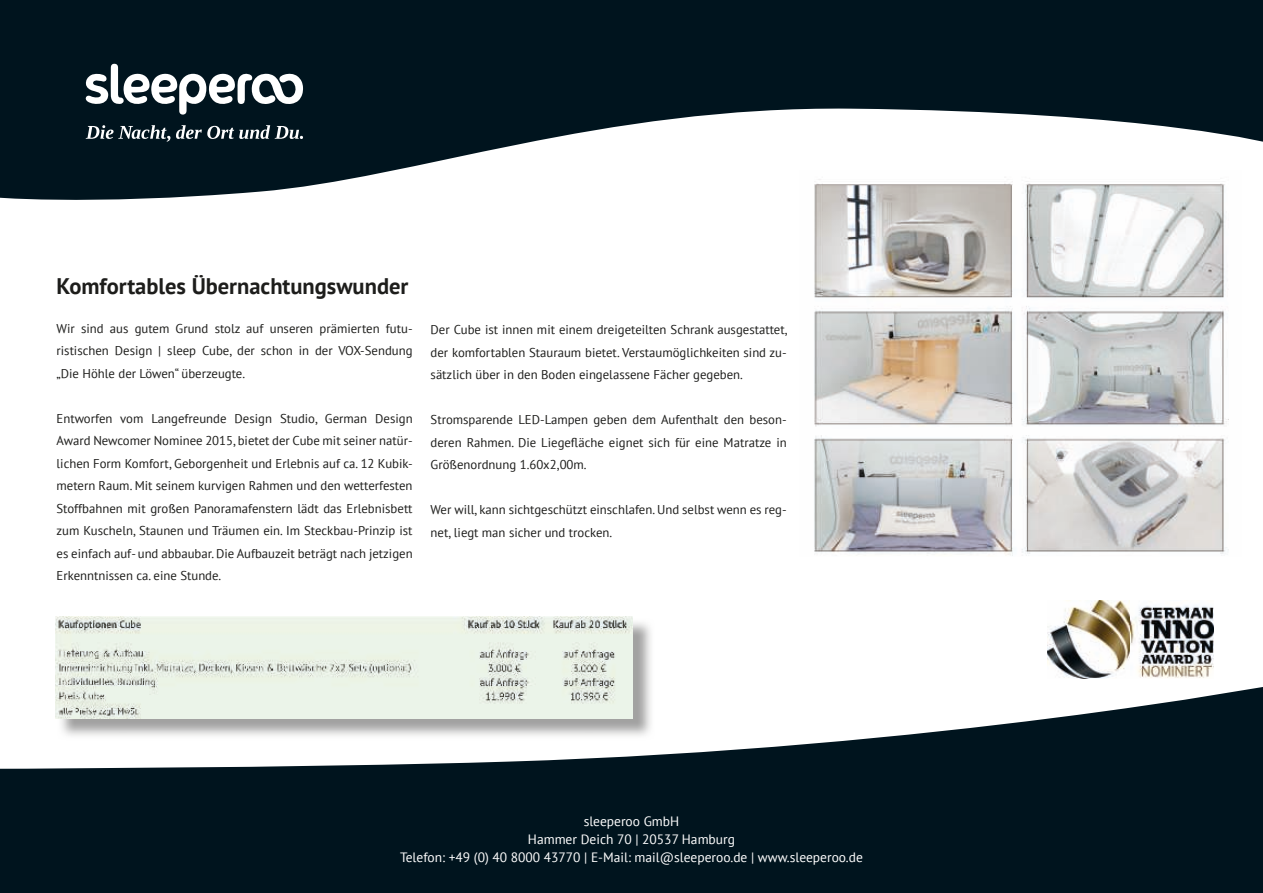
<style>
.page{position:relative;width:1263px;height:893px;background:#fff}
.page>*{position:absolute;margin:0;border:0;box-sizing:border-box;transform-origin:0 0}
.t1{font:700 22.5px "PT Sans";color:#1d1d1b}
.t2{font:13.5px/18px "PT Sans";color:#fff;text-align:center}
.t3{font:12.75px/22.5px "PT Sans";color:#1d1d1b;text-align:justify}
</style>
<div class="page">
<img style="left:814px;top:206px;width:415px;height:350px">
<svg style="left:0;top:687px;width:1263px;height:206px;fill:#00141e"></svg>
<svg style="left:0;top:0;width:1263px;height:206px;fill:#00141e"></svg>
<svg style="left:85px;top:64px;width:218px;height:51px"></svg>
<svg style="left:86px;top:125px;width:84px;height:17px"></svg>
<svg style="left:176px;top:125px;width:127px;height:14px"></svg>
<img style="left:57px;top:622px;width:597px;height:118px">
<img style="left:55px;top:617px;width:578px;height:102px">
<img style="left:1047px;top:600px;width:166px;height:79px">
<h1 class="t1" style="left:57px;top:274px;width:353px">Komfortables Übernachtungswunder</h1>
<p class="t3" style="left:57px;top:318px;width:358px">Wir sind aus gutem Grund stolz auf unseren prämierten futu&shy;ristischen Design | sleep Cube, der schon in der VOX-Sendung „Die Höhle der Löwen“ überzeugte.</p>
<p class="t3" style="left:57px;top:408px;width:358px">Entworfen vom Langefreunde Design Studio, German Design Award Newcomer Nominee 2015, bietet der Cube mit seiner natür&shy;lichen Form Komfort, Geborgenheit und Erlebnis auf ca. 12 Kubik&shy;metern Raum. Mit seinem kurvigen Rahmen und den wetterfesten Stoffbahnen mit großen Panoramafenstern lädt das Erlebnisbett zum Kuscheln, Staunen und Träumen ein. Im Steckbau-Prinzip ist es einfach auf- und abbaubar. Die Aufbauzeit beträgt nach jetzigen Erkenntnissen ca. eine Stunde.</p>
<p class="t3" style="left:431px;top:319px;width:359px">Der Cube ist innen mit einem dreigeteilten Schrank ausgestattet, der komfortablen Stauraum bietet. Verstaumöglichkeiten sind zu&shy;sätzlich über in den Boden eingelassene Fächer gegeben.</p>
<p class="t3" style="left:431px;top:409px;width:358px">Stromsparende LED-Lampen geben dem Aufenthalt den beson&shy;deren Rahmen. Die Liegefläche eignet sich für eine Matratze in Größenordnung 1.60x2,00m.</p>
<p class="t3" style="left:431px;top:499px;width:358px">Wer will, kann sichtgeschützt einschlafen. Und selbst wenn es reg&shy;net, liegt man sicher und trocken.</p>
<p class="t2" style="left:400px;top:813px;width:464px">sleeperoo GmbH<br>Hammer Deich 70 | 20537 Hamburg<br>Telefon: +49 (0) 40 8000 43770 | E-Mail: mail@sleeperoo.de | www.sleeperoo.de</p>
</div>
